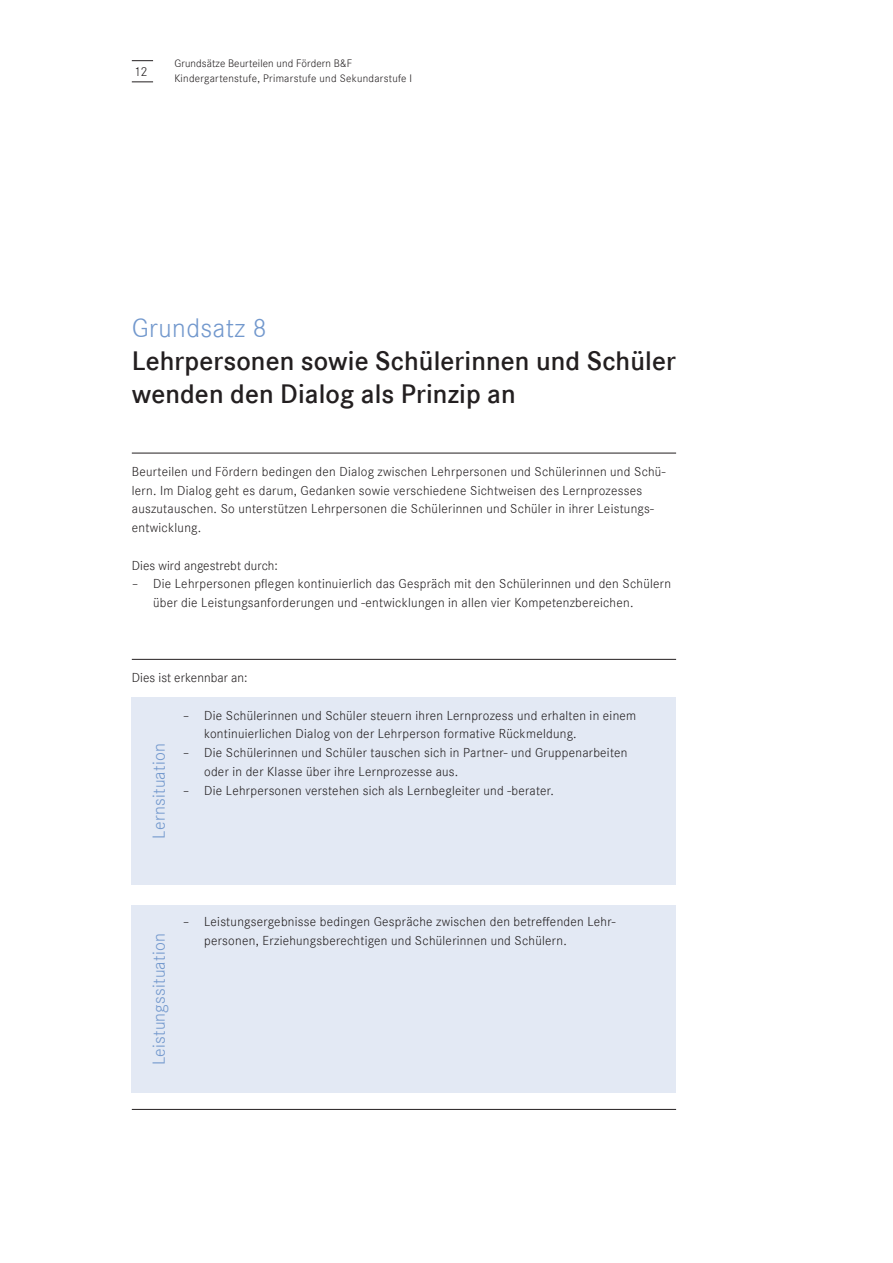
<style>
.page{position:relative;width:893px;height:1263px;background:#fff}
.page>*{position:absolute;margin:0;border:0;box-sizing:border-box;transform-origin:0 0}
.B_Titel_Demi{font:600 27.75px/33px "Corporate S";letter-spacing:.005em;color:#231f20}
.B_Titel_Light{font:27.75px "Corporate S Ligh";letter-spacing:.015em;color:#7298cd}
.B_Titel_Light-2{font:18px "Corporate S Ligh";letter-spacing:.015em;color:#7298cd}
.B_Lauftext_Light{font:13.5px/18.8px "Corporate S Ligh";letter-spacing:.02em;color:#231f20}
.A_Titel_1_Demi{font:13.5px/18.8px "Corporate S Ligh";letter-spacing:.02em;color:#231f20}
.B_Lauftext_Demi{font:13.5px "Corporate S Ligh";color:#231f20}
.B_Lauftext_Demi-2{font:11.25px "Corporate S Ligh";letter-spacing:.025em;color:#231f20}
</style>
<div class="page">
<svg style="left:132px;top:81px;width:21px;height:1px"></svg>
<svg style="left:132px;top:60px;width:21px;height:1px"></svg>
<div style="left:132px;top:697px;width:544px;height:187px;background:#e3e9f4"></div>
<div style="left:132px;top:906px;width:544px;height:187px;background:#e3e9f4"></div>
<hr style="left:132px;top:453px;width:544px;height:1px;background:#231f20">
<hr style="left:132px;top:659px;width:544px;height:1px;background:#231f20">
<hr style="left:132px;top:1109px;width:544px;height:1px;background:#231f20">
<p class="B_Lauftext_Demi" style="left:135px;top:64px;width:14px">12</p>
<p class="B_Lauftext_Demi-2" style="left:174px;top:57px;width:179px">Grundsätze Beurteilen und Fördern B&amp;F</p>
<p class="B_Lauftext_Demi-2" style="left:174px;top:72px;width:239px">Kindergartenstufe, Primarstufe und Sekundarstufe I</p>
<p class="B_Titel_Light" style="left:132px;top:313px;width:137px">Grundsatz 8</p>
<p class="B_Titel_Demi" style="left:132px;top:345px;width:546px">Lehrpersonen sowie Schülerinnen und Schüler wenden den Dialog als Prinzip an</p>
<p class="B_Lauftext_Light" style="left:132px;top:462px;width:535px">Beurteilen und Fördern bedingen den Dialog zwischen Lehrpersonen und Schülerinnen und Schü&shy;lern. Im Dialog geht es darum, Gedanken sowie verschiedene Sichtweisen des Lernprozesses auszutauschen. So unterstützen Lehrpersonen die Schülerinnen und Schüler in ihrer Leistungs&shy;entwicklung.</p>
<p class="B_Lauftext_Light" style="left:132px;top:556px;width:148px">Dies wird angestrebt durch:</p>
<p class="B_Lauftext_Light" style="left:153px;top:575px;width:520px;text-indent:-21px">– Die Lehrpersonen pflegen kontinuierlich das Gespräch mit den Schülerinnen und den Schülern über die Leistungsanforderungen und -entwicklungen in allen vier Kompetenzbereichen.</p>
<p class="B_Lauftext_Light" style="left:132px;top:668px;width:117px">Dies ist erkennbar an:</p>
<p class="B_Lauftext_Light" style="left:204px;top:706px;width:434px;text-indent:-21px">– Die Schülerinnen und Schüler steuern ihren Lernprozess und erhalten in einem kontinuierlichen Dialog von der Lehrperson formative Rückmeldung.</p>
<p class="B_Lauftext_Light" style="left:204px;top:743px;width:425px;text-indent:-21px">– Die Schülerinnen und Schüler tauschen sich in Partner- und Gruppenarbeiten oder in der Klasse über ihre Lernprozesse aus.</p>
<p class="B_Lauftext_Light" style="left:183px;top:781px;width:373px">– Die Lehrpersonen verstehen sich als Lernbegleiter und -berater.</p>
<p class="B_Titel_Light-2" style="left:149px;top:838px;width:97px;rotate:-90deg">Lernsituation</p>
<p class="B_Titel_Light-2" style="left:149px;top:1065px;width:134px;rotate:-90deg">Leistungssituation</p>
<p class="A_Titel_1_Demi" style="left:204px;top:912px;width:413px;text-indent:-21px">– Leistungsergebnisse bedingen Gespräche zwischen den betreffenden Lehr&shy;personen, Erziehungsberechtigen und Schülerinnen und Schülern.</p>
</div>
